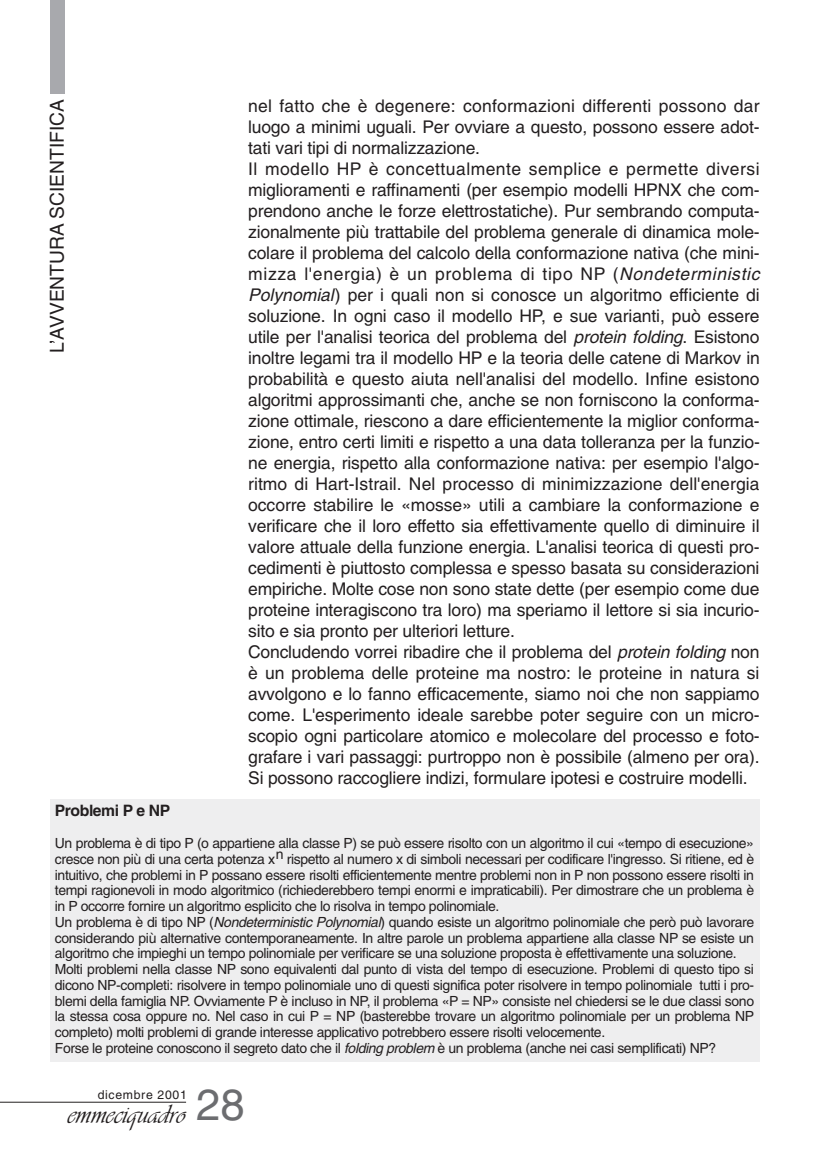
<style>
.page{position:relative;width:834px;height:1166px;background:#fff}
.page>*{position:absolute;margin:0;border:0;box-sizing:border-box;transform-origin:0 0}
.t1{font:28px "Vivaldii";color:#231f20}
.t2{font:19.25px "Helvetica";color:#231f20}
.t3{font:17.5px/21px "Helvetica";letter-spacing:-.01em;color:#231f20}
.t4{font:700 15.75px "Helvetica";letter-spacing:-.03em;color:#231f20}
.t5{font:14px/15.8px "Helvetica";letter-spacing:-.03em;color:#231f20}
.t6{font:12.25px "Helvetica";letter-spacing:.055em;color:#231f20}
.s1{font-style:italic}
.s2{font-family:"Helvetica";font-size:43.75px;color:#6c6d70}
</style>
<div class="page">
<div style="left:50px;top:0;width:14px;height:94px;background:#a8a9ad"></div>
<hr style="left:0;top:1102px;width:186px;height:1px;background:#231f20">
<div style="left:50px;top:800px;width:709px;height:262px;background:#eeeeef"></div>
<p class="t2" style="left:50px;top:353px;width:256px;rotate:-90deg">L’AVVENTURA SCIENTIFICA</p>
<p class="t3" style="left:248px;top:97px;width:513px">nel fatto che è degenere: conformazioni differenti possono dar luogo a minimi uguali. Per ovviare a questo, possono essere adot&shy;tati vari tipi di normalizzazione.<br>Il modello HP è concettualmente semplice e permette diversi miglioramenti e raffinamenti (per esempio modelli HPNX che com&shy;prendono anche le forze elettrostatiche). Pur sembrando computa&shy;zionalmente più trattabile del problema generale di dinamica mole&shy;colare il problema del calcolo della conformazione nativa (che mini&shy;mizza l'energia) è un problema di tipo NP (<span class="s1">Nondeterministic Polynomial</span>) per i quali non si conosce un algoritmo efficiente di soluzione. In ogni caso il modello HP, e sue varianti, può essere utile per l'analisi teorica del problema del <span class="s1">protein folding</span>. Esistono inoltre legami tra il modello HP e la teoria delle catene di Markov in probabilità e questo aiuta nell'analisi del modello. Infine esistono algoritmi approssimanti che, anche se non forniscono la conforma&shy;zione ottimale, riescono a dare efficientemente la miglior conforma&shy;zione, entro certi limiti e rispetto a una data tolleranza per la funzio&shy;ne energia, rispetto alla conformazione nativa: per esempio l'algo&shy;ritmo di Hart-Istrail. Nel processo di minimizzazione dell'energia occorre stabilire le «mosse» utili a cambiare la conformazione e verificare che il loro effetto sia effettivamente quello di diminuire il valore attuale della funzione energia. L'analisi teorica di questi pro&shy;cedimenti è piuttosto complessa e spesso basata su considerazioni empiriche. Molte cose non sono state dette (per esempio come due proteine interagiscono tra loro) ma speriamo il lettore si sia incurio&shy;sito e sia pronto per ulteriori letture.<br>Concludendo vorrei ribadire che il problema del <span class="s1">protein folding</span> non è un problema delle proteine ma nostro: le proteine in natura si avvolgono e lo fanno efficacemente, siamo noi che non sappiamo come. L'esperimento ideale sarebbe poter seguire con un micro&shy;scopio ogni particolare atomico e molecolare del processo e foto&shy;grafare i vari passaggi: purtroppo non è possibile (almeno per ora).<br>Si possono raccogliere indizi, formulare ipotesi e costruire modelli.</p>
<p class="t4" style="left:55px;top:804px;width:117px">Problemi P e NP</p>
<p class="t5" style="left:55px;top:836px;width:700px">Un problema è di tipo P (o appartiene alla classe P) se può essere risolto con un algoritmo il cui «tempo di esecuzione» cresce non più di una certa potenza xn rispetto al numero x di simboli necessari per codificare l'ingresso. Si ritiene, ed è intuitivo, che problemi in P possano essere risolti efficientemente mentre problemi non in P non possono essere risolti in tempi ragionevoli in modo algoritmico (richiederebbero tempi enormi e impraticabili). Per dimostrare che un problema è in P occorre fornire un algoritmo esplicito che lo risolva in tempo polinomiale.<br>Un problema è di tipo NP (<span class="s1">Nondeterministic Polynomial</span>) quando esiste un algoritmo polinomiale che però può lavorare considerando più alternative contemporaneamente. In altre parole un problema appartiene alla classe NP se esiste un algoritmo che impieghi un tempo polinomiale per verificare se una soluzione proposta è effettivamente una soluzione.<br>Molti problemi nella classe NP sono equivalenti dal punto di vista del tempo di esecuzione. Problemi di questo tipo si dicono NP-completi: risolvere in tempo polinomiale uno di questi significa poter risolvere in tempo polinomiale tutti i pro&shy;blemi della famiglia NP. Ovviamente P è incluso in NP, il problema «P = NP» consiste nel chiedersi se le due classi sono la stessa cosa oppure no. Nel caso in cui P = NP (basterebbe trovare un algoritmo polinomiale per un problema NP completo) molti problemi di grande interesse applicativo potrebbero essere risolti velocemente.<br>Forse le proteine conoscono il segreto dato che il <span class="s1">folding problem</span> è un problema (anche nei casi semplificati) NP?</p>
<h1 class="t1" style="left:67px;top:1097px;width:179px">emmeciquadro <span class="s2">28</span></h1>
<p class="t6" style="left:98px;top:1090px;width:91px">dicembre 2001</p>
</div>
